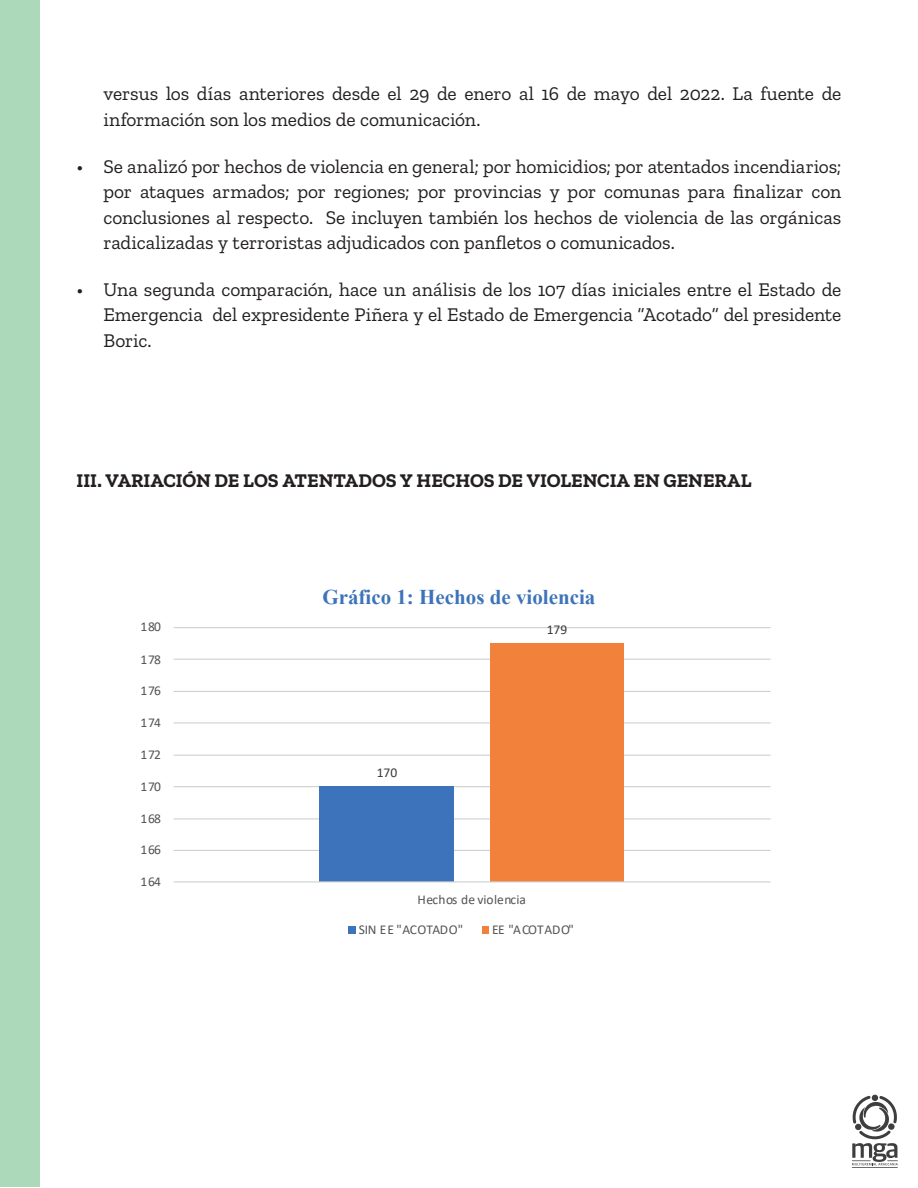
<style>
.page{position:relative;width:918px;height:1188px;background:#fff}
.page>*{position:absolute;margin:0;border:0;box-sizing:border-box;transform-origin:0 0}
.t1{font:700 21px "Times New Roman";color:#3d73ba}
.t2{font:19.5px/25.5px "Zilla Slab";letter-spacing:-.005em;color:#231f20;text-align:justify}
.t3{font:700 19.5px "Zilla Slab";letter-spacing:-.005em;color:#231f20}
.t4{font:13.5px "Calibri";color:#515455}
.t5{font:13.5px "Calibri";color:#36393c}
</style>
<div class="page">
<svg style="left:852px;top:1095px;width:46px;height:73px"></svg>
<div style="left:1px;top:1px;width:39px;height:1186px;background:#acd9b9"></div>
<svg style="left:173px;top:627px;width:598px;height:307px"></svg>
<p class="t2" style="left:103px;top:81px;width:739px">versus los días anteriores desde el 29 de enero al 16 de mayo del 2022. La fuente de información son los medios de comunicación.</p>
<p class="t2" style="left:104px;top:154px;width:739px;text-indent:-27px">• Se analizó por hechos de violencia en general; por homicidios; por atentados incendiarios; por ataques armados; por regiones; por provincias y por comunas para finalizar con conclusiones al respecto. Se incluyen también los hechos de violencia de las orgánicas radicalizadas y terroristas adjudicados con panfletos o comunicados.</p>
<p class="t2" style="left:104px;top:277px;width:739px;text-indent:-27px">• Una segunda comparación, hace un análisis de los 107 días iniciales entre el Estado de Emergencia del expresidente Piñera y el Estado de Emergencia “Acotado” del presidente Boric.</p>
<p class="t3" style="left:77px;top:470px;width:677px">III. VARIACIÓN DE LOS ATENTADOS Y HECHOS DE VIOLENCIA EN GENERAL</p>
<p class="t4" style="left:141px;top:618px;width:22px">180</p>
<p class="t4" style="left:141px;top:650px;width:22px">178</p>
<p class="t4" style="left:141px;top:681px;width:22px">176</p>
<p class="t4" style="left:141px;top:714px;width:22px">174</p>
<p class="t4" style="left:141px;top:745px;width:22px">172</p>
<p class="t4" style="left:141px;top:777px;width:22px">170</p>
<p class="t4" style="left:141px;top:809px;width:22px">168</p>
<p class="t4" style="left:141px;top:840px;width:22px">166</p>
<p class="t4" style="left:141px;top:873px;width:22px">164</p>
<p class="t1" style="left:322px;top:581px;width:274px">Gráfico 1: Hechos de violencia</p>
<p class="t5" style="left:547px;top:620px;width:22px">179</p>
<p class="t5" style="left:377px;top:763px;width:22px">170</p>
<p class="t4" style="left:418px;top:891px;width:110px">Hechos de violencia</p>
<p class="t4" style="left:359px;top:920px;width:106px">SIN EE "ACOTADO"</p>
<p class="t4" style="left:492px;top:920px;width:83px">EE "ACOTADO"</p>
</div>
